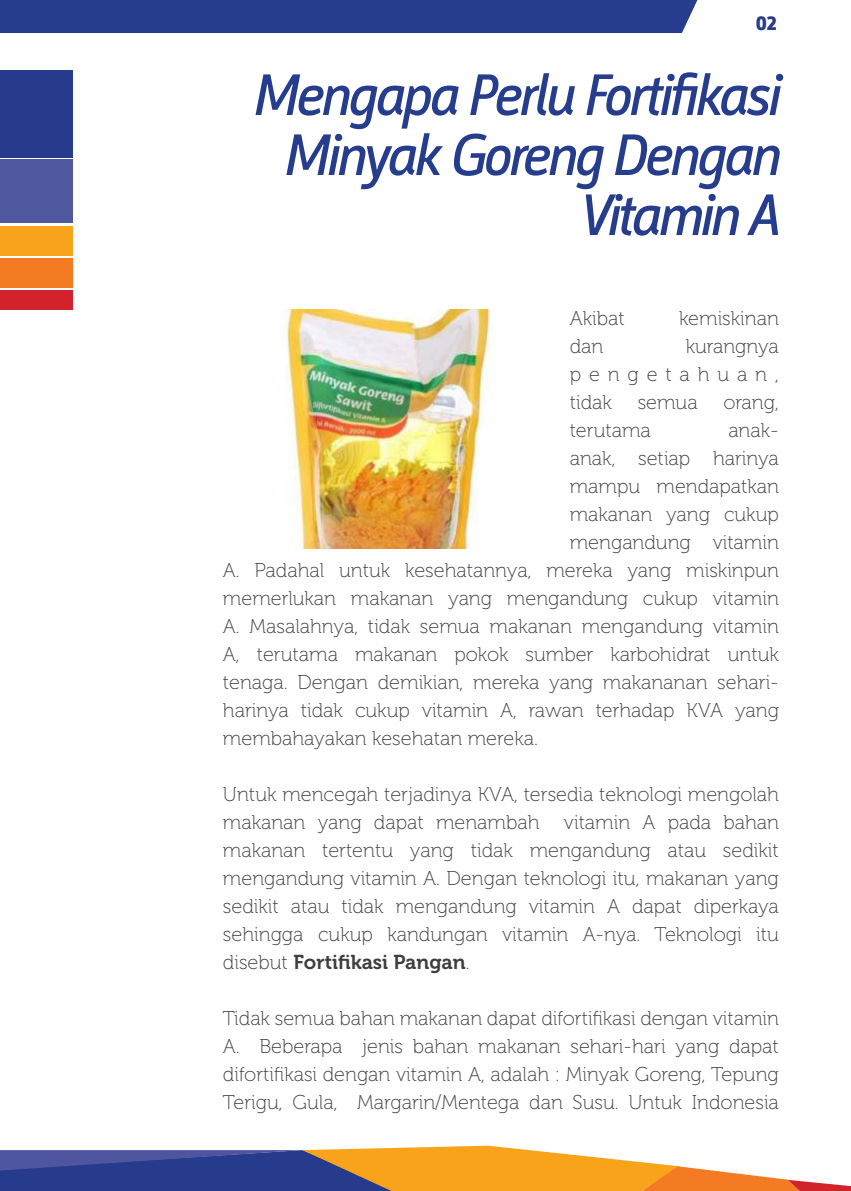
<style>
.page{position:relative;width:851px;height:1191px;background:#fff}
.page>*{position:absolute;margin:0;border:0;box-sizing:border-box;transform-origin:0 0}
.t1{font:60px/60px "Argumentum Regular 8";letter-spacing:-.05em;color:#263c8c;text-align:right}
.t2{font:20px/28px "Museo 100";color:#3e3e3f;text-align:justify}
.t3{font:20px "Museo 700";color:#3e3e3f}
.t4{font:20px "Argumentum Regular 3";color:#263c8c}
.s1{font-family:"Museo 100"}
</style>
<div class="page">
<div style="left:0;top:70px;width:72px;height:87px;background:#273b8d"></div>
<div style="left:0;top:160px;width:72px;height:63px;background:#4f579f"></div>
<div style="left:0;top:226px;width:72px;height:30px;background:#f9a41d"></div>
<div style="left:0;top:258px;width:72px;height:30px;background:#f37b21"></div>
<div style="left:0;top:290px;width:72px;height:20px;background:#d3222b"></div>
<svg style="left:0;top:1145px;width:850px;height:46px"></svg>
<div style="left:0;top:0;width:697px;height:33px;background:#263c8c"></div>
<img style="left:286px;top:310px;width:209px;height:238px">
<p class="t4" style="left:755px;top:11px;width:23px">02</p>
<h1 class="t1" style="left:251px;top:66px;width:529px">Mengapa Perlu Fortifikasi<br>Minyak Goreng Dengan<br>Vitamin A</h1>
<p class="t2" style="left:569px;top:304px;width:57px">Akibat</p>
<p class="t2" style="left:679px;top:304px;width:101px">kemiskinan</p>
<p class="t2" style="left:569px;top:332px;width:35px">dan</p>
<p class="t2" style="left:569px;top:332px;width:211px;text-indent:116px">kurangnya pengetahuan, tidak</p>
<p class="t2" style="left:637px;top:388px;width:61px">semua</p>
<p class="t2" style="left:723px;top:388px;width:57px">orang,</p>
<p class="t2" style="left:569px;top:416px;width:83px">terutama</p>
<p class="t2" style="left:728px;top:416px;width:52px">anak-</p>
<p class="t2" style="left:569px;top:444px;width:211px">anak, setiap harinya</p>
<p class="t2" style="left:569px;top:472px;width:211px">mampu mendapatkan</p>
<p class="t2" style="left:569px;top:500px;width:211px">makanan yang cukup</p>
<p class="t2" style="left:569px;top:528px;width:211px">mengandung vitamin</p>
<p class="t2" style="left:223px;top:556px;width:557px">A. Padahal untuk kesehatannya, mereka yang miskinpun</p>
<p class="t2" style="left:223px;top:584px;width:557px">memerlukan makanan yang mengandung cukup vitamin</p>
<p class="t2" style="left:223px;top:612px;width:557px">A. Masalahnya, tidak semua makanan mengandung vitamin</p>
<p class="t2" style="left:223px;top:640px;width:557px">A, terutama makanan pokok sumber karbohidrat untuk</p>
<p class="t2" style="left:223px;top:668px;width:557px">tenaga. Dengan demikian, mereka yang makananan sehari-</p>
<p class="t2" style="left:223px;top:696px;width:557px">harinya tidak cukup vitamin A, rawan terhadap KVA yang</p>
<p class="t2" style="left:223px;top:724px;width:316px">membahayakan kesehatan mereka.</p>
<p class="t2" style="left:223px;top:780px;width:557px">Untuk mencegah terjadinya KVA, tersedia teknologi mengolah makanan yang dapat menambah vitamin A pada bahan makanan tertentu yang tidak mengandung atau sedikit mengandung vitamin A. Dengan teknologi itu, makanan yang sedikit atau tidak mengandung vitamin A dapat diperkaya sehingga cukup kandungan vitamin A-nya. Teknologi itu</p>
<p class="t3" style="left:223px;top:950px;width:248px"><span class="s1">disebut</span> Fortifikasi Pangan<span class="s1">.</span></p>
<p class="t2" style="left:223px;top:1004px;width:557px">Tidak semua bahan makanan dapat difortifikasi dengan vitamin A. Beberapa jenis bahan makanan sehari-hari yang dapat difortifikasi dengan vitamin A, adalah : Minyak Goreng, Tepung Terigu, Gula, Margarin/Mentega dan Susu. Untuk Indonesia</p>
</div>
